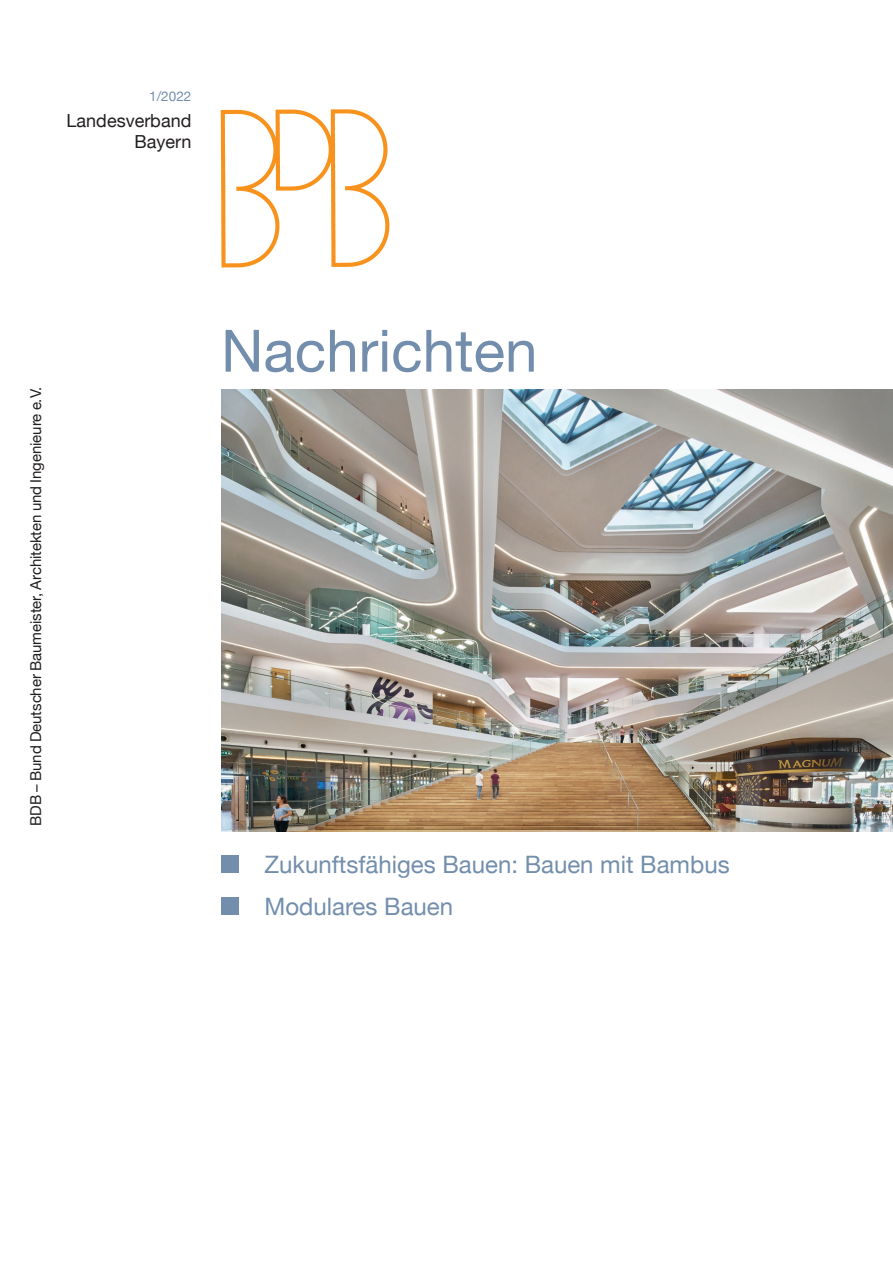
<style>
.page{position:relative;width:893px;height:1263px;background:#fff}
.page>*{position:absolute;margin:0;border:0;box-sizing:border-box;transform-origin:0 0}
.t1{font:58.5px "Helvetica Neue";color:#738eac}
.t2{font:24px/41.5px "Helvetica Neue";color:#738eac}
.t3{font:18px/21px "Helvetica Neue";color:#231f20;text-align:right}
.t4{font:15px "Helvetica Neue";letter-spacing:-.005em;color:#231f20}
.t5{font:13.5px "Helvetica Neue";color:#738eac}
</style>
<div class="page">
<img style="left:221px;top:389px;width:672px;height:442px">
<div style="left:221px;top:855px;width:18px;height:18px;background:#738eac"></div>
<div style="left:221px;top:897px;width:18px;height:18px;background:#738eac"></div>
<img style="left:221px;top:109px;width:169px;height:159px">
<p class="t5" style="left:149px;top:87px;width:44px">1/2022</p>
<p class="t3" style="left:67px;top:111px;width:126px">Landesverband<br>Bayern</p>
<p class="t4" style="left:25px;top:826px;width:440px;rotate:-90deg">BDB – Bund Deutscher Baumeister, Architekten und Ingenieure e.V.</p>
<h1 class="t1" style="left:221px;top:309px;width:318px">Nachrichten</h1>
<h2 class="t2" style="left:265px;top:845px;width:467px">Zukunftsfähiges Bauen: Bauen mit Bambus<br>Modulares Bauen</h2>
</div>
